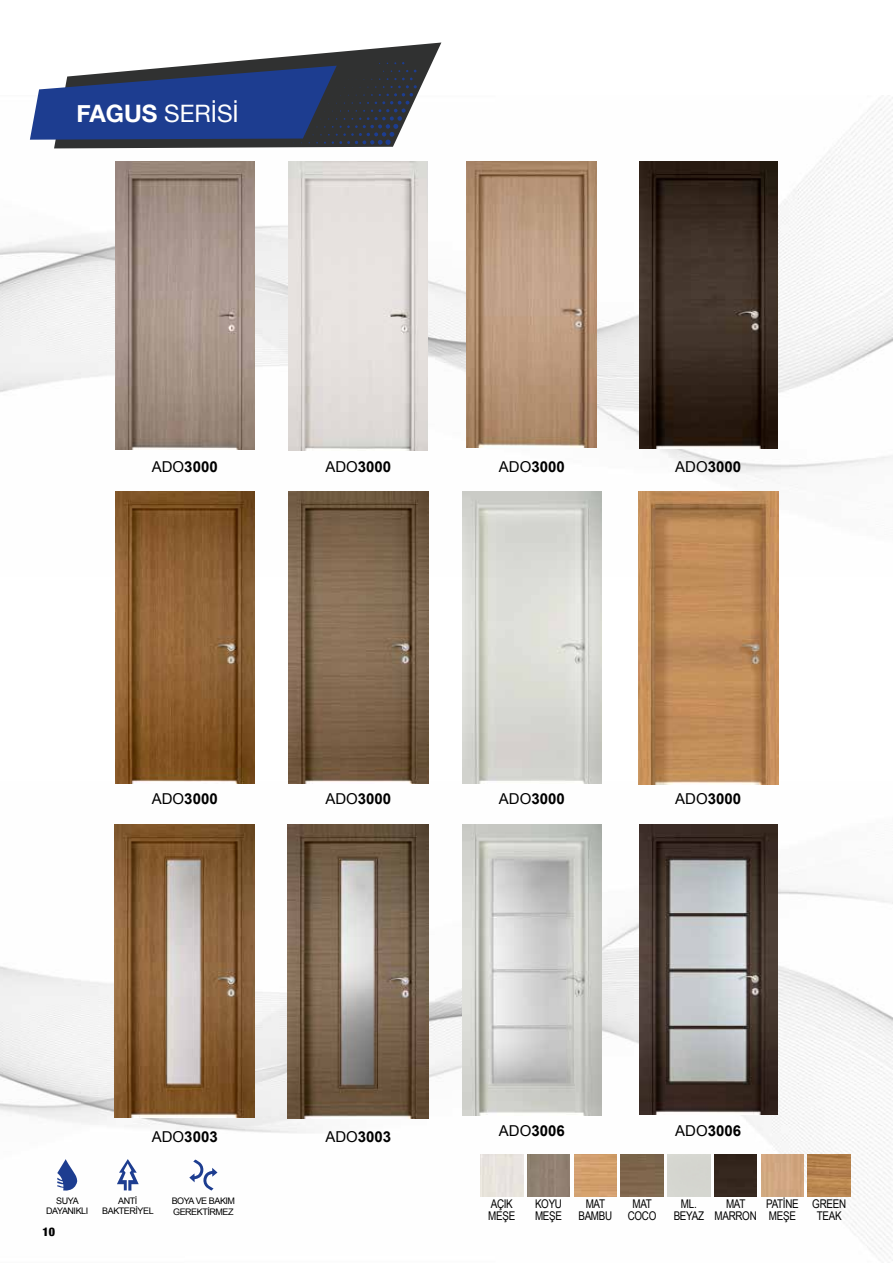
<style>
.page{position:relative;width:893px;height:1263px;background:#fff}
.page>*{position:absolute;margin:0;border:0;box-sizing:border-box;transform-origin:0 0}
.t1{font:24px "Helvetica Neue";color:#fff}
.t2{font:700 15px "Arial";color:#000}
.t3{font:12px/12px "Arial Narrow";letter-spacing:-.025em;color:#000;text-align:center}
.t4{font:900 condensed 12px "Helvetica Neue";color:#000}
.t5{font:9px/10.5px "Arial";letter-spacing:-.05em;color:#000;text-align:center}
.s1{font-weight:700}
.s2{font-weight:400}
</style>
<div class="page">
<img style="left:0;top:782px;width:893px;height:479px">
<img style="left:0;top:97px;width:893px;height:480px">
<svg style="left:30px;top:43px;width:411px;height:105px"></svg>
<img style="left:115px;top:491px;width:139px;height:292px">
<img style="left:288px;top:491px;width:140px;height:292px">
<img style="left:462px;top:491px;width:140px;height:292px">
<svg style="left:57px;top:1159px;width:20px;height:33px"></svg>
<svg style="left:117px;top:1159px;width:22px;height:31px"></svg>
<svg style="left:189px;top:1159px;width:28px;height:31px"></svg>
<img style="left:808px;top:1154px;width:42px;height:43px">
<div style="left:668px;top:1154px;width:42px;height:43px;background:#d5d6d0"></div>
<img style="left:761px;top:1154px;width:43px;height:43px">
<div style="left:621px;top:1154px;width:42px;height:43px;background:#7e664d"></div>
<div style="left:527px;top:1154px;width:43px;height:43px;background:#908071"></div>
<img style="left:574px;top:1154px;width:43px;height:43px">
<div style="left:480px;top:1154px;width:43px;height:43px;background:#e9e4de"></div>
<div style="left:714px;top:1154px;width:43px;height:43px;background:#35271e"></div>
<img style="left:115px;top:825px;width:140px;height:293px">
<img style="left:288px;top:825px;width:141px;height:293px">
<img style="left:639px;top:825px;width:138px;height:289px">
<img style="left:462px;top:825px;width:139px;height:291px">
<img style="left:639px;top:161px;width:138px;height:288px">
<img style="left:115px;top:161px;width:139px;height:288px">
<img style="left:289px;top:161px;width:139px;height:289px">
<img style="left:467px;top:161px;width:130px;height:287px">
<img style="left:638px;top:491px;width:140px;height:294px">
<h1 class="t1" style="left:77px;top:96px;width:164px"><span class="s1">FAGUS</span> SERİSİ</h1>
<p class="t2" style="left:152px;top:457px;width:67px"><span class="s2">ADO</span>3000</p>
<p class="t2" style="left:325px;top:457px;width:67px"><span class="s2">ADO</span>3000</p>
<p class="t2" style="left:499px;top:457px;width:67px"><span class="s2">ADO</span>3000</p>
<p class="t2" style="left:675px;top:457px;width:67px"><span class="s2">ADO</span>3000</p>
<p class="t2" style="left:152px;top:789px;width:67px"><span class="s2">ADO</span>3000</p>
<p class="t2" style="left:325px;top:789px;width:67px"><span class="s2">ADO</span>3000</p>
<p class="t2" style="left:499px;top:789px;width:67px"><span class="s2">ADO</span>3000</p>
<p class="t2" style="left:675px;top:789px;width:67px"><span class="s2">ADO</span>3000</p>
<p class="t2" style="left:152px;top:1127px;width:67px"><span class="s2">ADO</span>3003</p>
<p class="t2" style="left:325px;top:1127px;width:67px"><span class="s2">ADO</span>3003</p>
<p class="t2" style="left:499px;top:1120px;width:67px"><span class="s2">ADO</span>3006</p>
<p class="t2" style="left:675px;top:1120px;width:67px"><span class="s2">ADO</span>3006</p>
<p class="t5" style="left:46px;top:1195px;width:44px">SUYA<br>DAYANIKLI</p>
<p class="t5" style="left:102px;top:1195px;width:53px">ANTİ<br>BAKTERİYEL</p>
<p class="t5" style="left:172px;top:1196px;width:65px;text-align:left">BOYA VE BAKIM<br>GEREKTİRMEZ</p>
<p class="t3" style="left:812px;top:1197px;width:35px">GREEN<br>TEAK</p>
<p class="t3" style="left:766px;top:1197px;width:34px;text-align:left">PATİNE<br>MEŞE</p>
<p class="t3" style="left:535px;top:1197px;width:28px;text-align:left">KOYU<br>MEŞE</p>
<p class="t3" style="left:578px;top:1197px;width:35px">MAT<br>BAMBU</p>
<p class="t3" style="left:488px;top:1197px;width:28px;text-align:left">AÇIK<br>MEŞE</p>
<p class="t3" style="left:674px;top:1197px;width:32px">ML.<br>BEYAZ</p>
<p class="t3" style="left:628px;top:1197px;width:30px">MAT<br>COCO</p>
<p class="t3" style="left:714px;top:1197px;width:44px">MAT<br>MARRON</p>
<p class="t4" style="left:43px;top:1222px;width:14px">10</p>
</div>
